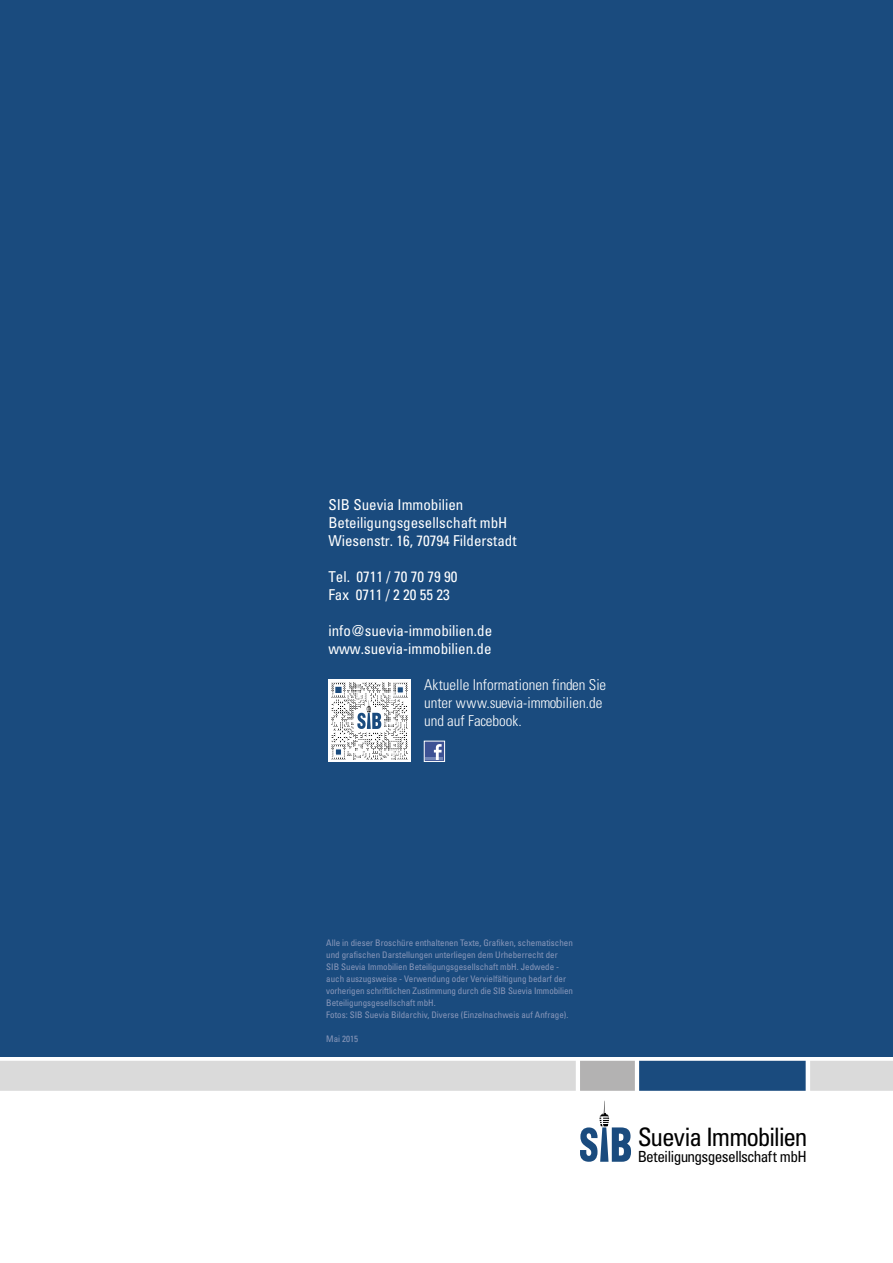
<style>
.page{position:relative;width:893px;height:1263px;background:#fff}
.page>*{position:absolute;margin:0;border:0;box-sizing:border-box;transform-origin:0 0}
.t1{font:condensed 25.35px "Univers";letter-spacing:-.05em;color:#000}
.t2{font:condensed 15.3px "Univers";letter-spacing:-.035em;color:#000}
.t3{font:condensed 15px/18px "Univers";color:#fff}
.t4{font:300 condensed 15px/18px "Univers";color:#fff}
.t5{font:condensed 9px/12px "Univers";color:#8a98ba}
</style>
<div class="page">
<div style="left:0;top:1061px;width:576px;height:30px;background:#dadada"></div>
<div style="left:580px;top:1061px;width:55px;height:30px;background:#b3b2b2"></div>
<div style="left:810px;top:1061px;width:83px;height:30px;background:#dadada"></div>
<div style="left:639px;top:1061px;width:167px;height:30px;background:#1a4b7e"></div>
<svg style="left:580px;top:1101px;width:51px;height:61px"></svg>
<div style="left:0;top:0;width:893px;height:1057px;background:#1a4b7e"></div>
<div style="left:328px;top:680px;width:82px;height:82px;background:#fff"></div>
<svg style="left:331px;top:682px;width:77px;height:77px"></svg>
<div style="left:424px;top:741px;width:21px;height:20px;background:#3d5294"></div>
<hr style="left:426px;top:757px;width:17px;height:3px;background:#7286b6">
<svg style="left:434px;top:744px;width:8px;height:16px"></svg>
<div style="left:424px;top:741px;width:21px;height:21px;border:1px solid #fff"></div>
<h3 class="t3" style="left:328px;top:495px;width:190px">SIB Suevia Immobilien<br>Beteiligungsgesellschaft mbH<br>Wiesenstr. 16, 70794 Filderstadt</h3>
<h3 class="t3" style="left:328px;top:567px;width:131px">Tel. 0711 / 70 70 79 90<br>Fax 0711 / 2 20 55 23</h3>
<h3 class="t3" style="left:328px;top:621px;width:165px">info@suevia-immobilien.de www.suevia-immobilien.de</h3>
<h3 class="t4" style="left:424px;top:676px;width:184px">Aktuelle Informationen finden Sie unter www.suevia-immobilien.de und auf Facebook.</h3>
<p class="t5" style="left:326px;top:937px;width:248px">Alle in dieser Broschüre enthaltenen Texte, Grafiken, schematischen und grafischen Darstellungen unterliegen dem Urheberrecht der<br>SIB Suevia Immobilien Beteiligungsgesellschaft mbH. Jedwede - auch auszugsweise - Verwendung oder Vervielfältigung bedarf der vorherigen schriftlichen Zustimmung durch die SIB Suevia Immobilien Beteiligungsgesellschaft mbH.<br>Fotos: SIB Suevia Bildarchiv, Diverse (Einzelnachweis auf Anfrage).</p>
<p class="t5" style="left:326px;top:1033px;width:33px">Mai 2015</p>
<h1 class="t1" style="left:638px;top:1121px;width:171px">Suevia Immobilien</h1>
<h2 class="t2" style="left:638px;top:1146px;width:171px">Beteiligungsgesellschaft mbH</h2>
</div>
